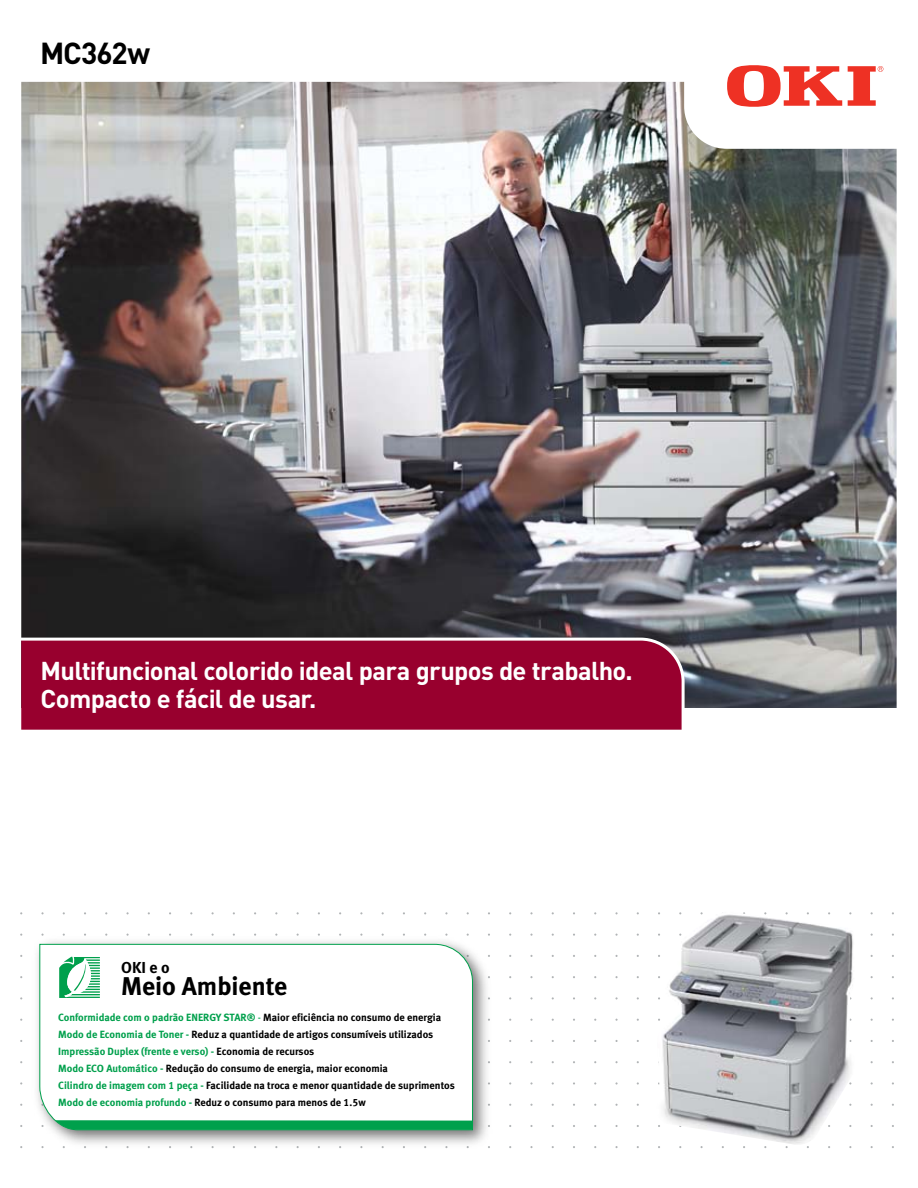
<style>
.page{position:relative;width:918px;height:1188px;background:#fff}
.page>*{position:absolute;margin:0;border:0;box-sizing:border-box;transform-origin:0 0}
.t1{font:700 30px "DIN";letter-spacing:-.03em;color:#000}
.t2{font:25.65px "Meta Bold LF";color:#000}
.t3{font:700 25.5px/28.5px "DIN";letter-spacing:-.03em;color:#fff}
.t4{font:15.9px "Meta Bold LF";color:#000}
.t5{font:10.5px/17.1px "Meta Bold LF";color:#000}
.s1{color:#00a04c}
.s2{font-family:"Meta Book LF";color:#00a04c}
</style>
<div class="page">
<img style="left:20px;top:67px;width:877px;height:1081px">
<svg style="left:20px;top:636px;width:666px;height:98px;background:#9e163f"></svg>
<svg style="left:727px;top:65px;width:156px;height:42px"></svg>
<img style="left:656px;top:912px;width:205px;height:236px">
<img style="left:28px;top:933px;width:467px;height:216px">
<svg style="left:39px;top:943px;width:434px;height:188px"></svg>
<svg style="left:59px;top:955px;width:48px;height:44px"></svg>
<svg style="left:55px;top:1120px;width:417px;height:10px;background:#0ea455"></svg>
<h1 class="t1" style="left:40px;top:33px;width:112px">MC362w</h1>
<h3 class="t3" style="left:41px;top:655px;width:594px">Multifuncional colorido ideal para grupos de trabalho.<br>Compacto e fácil de usar.</h3>
<h3 class="t4" style="left:121px;top:957px;width:50px">OKI e o</h3>
<h2 class="t2" style="left:121px;top:970px;width:168px">Meio Ambiente</h2>
<p class="t5" style="left:58px;top:1008px;width:398px"><span class="s1">Conformidade com o padrão ENERGY STAR®</span> <span class="s2">-</span> Maior eficiência no consumo de energia <span class="s1">Modo de Economia de Toner -</span> Reduz a quantidade de artigos consumíveis utilizados <span class="s1">Impressão Duplex (frente e verso) -</span> Economia de recursos<br><span class="s1">Modo ECO Automático -</span> Redução do consumo de energia, maior economia<br><span class="s1">Cilindro de imagem com 1 peça -</span> Facilidade na troca e menor quantidade de suprimentos <span class="s1">Modo de economia profundo -</span> Reduz o consumo para menos de 1.5w</p>
</div>
